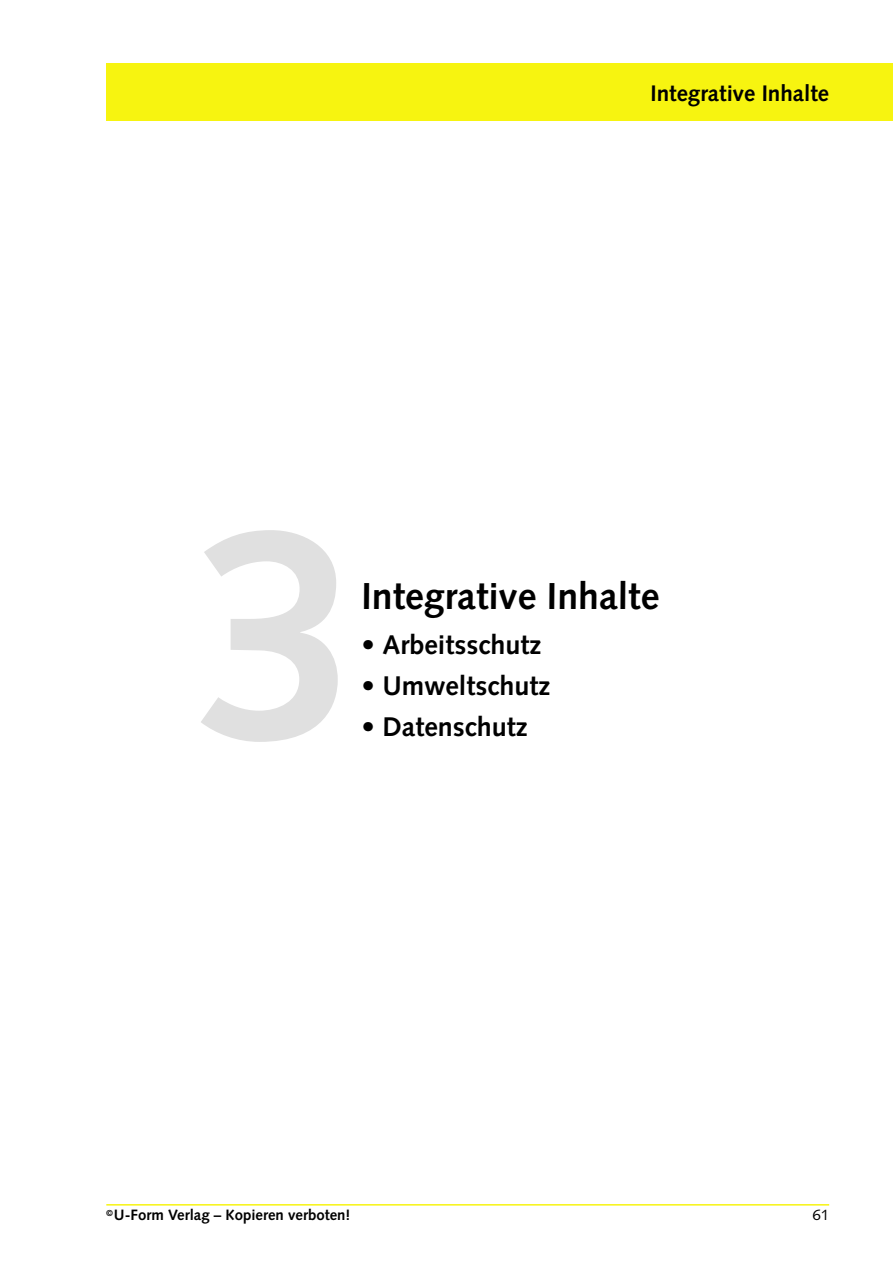
<style>
.page{position:relative;width:893px;height:1263px;background:#fff}
.page>*{position:absolute;margin:0;border:0;box-sizing:border-box;transform-origin:0 0}
.t1{font:700 300px "Syntax";color:#e0e0e0}
.t2{font:700 37.5px "Syntax LT Std";color:#000}
.t3{font:700 27px "Syntax LT Std";color:#000}
.t4{font:700 22.5px "Syntax LT Std";color:#000}
.t5{font:700 15px "Syntax";color:#000}
.t6{font:15px "Syntax";color:#000}
</style>
<div class="page">
<hr style="left:106px;top:1204px;width:723px;height:1px;background:#f7f410">
<div style="left:106px;top:64px;width:787px;height:57px;background:#f7f410"></div>
<p class="t4" style="left:650px;top:80px;width:180px">Integrative Inhalte</p>
<h1 class="t1" style="left:192px;top:462px;width:168px">3</h1>
<h2 class="t2" style="left:361px;top:574px;width:299px">Integrative Inhalte</h2>
<p class="t3" style="left:361px;top:629px;width:181px">• Arbeitsschutz</p>
<p class="t3" style="left:361px;top:670px;width:190px">• Umweltschutz</p>
<p class="t3" style="left:361px;top:711px;width:168px">• Datenschutz</p>
<p class="t5" style="left:106px;top:1207px;width:246px"><sup>©</sup>U-Form Verlag – Kopieren verboten!</p>
<p class="t6" style="left:812px;top:1206px;width:18px">61</p>
</div>
